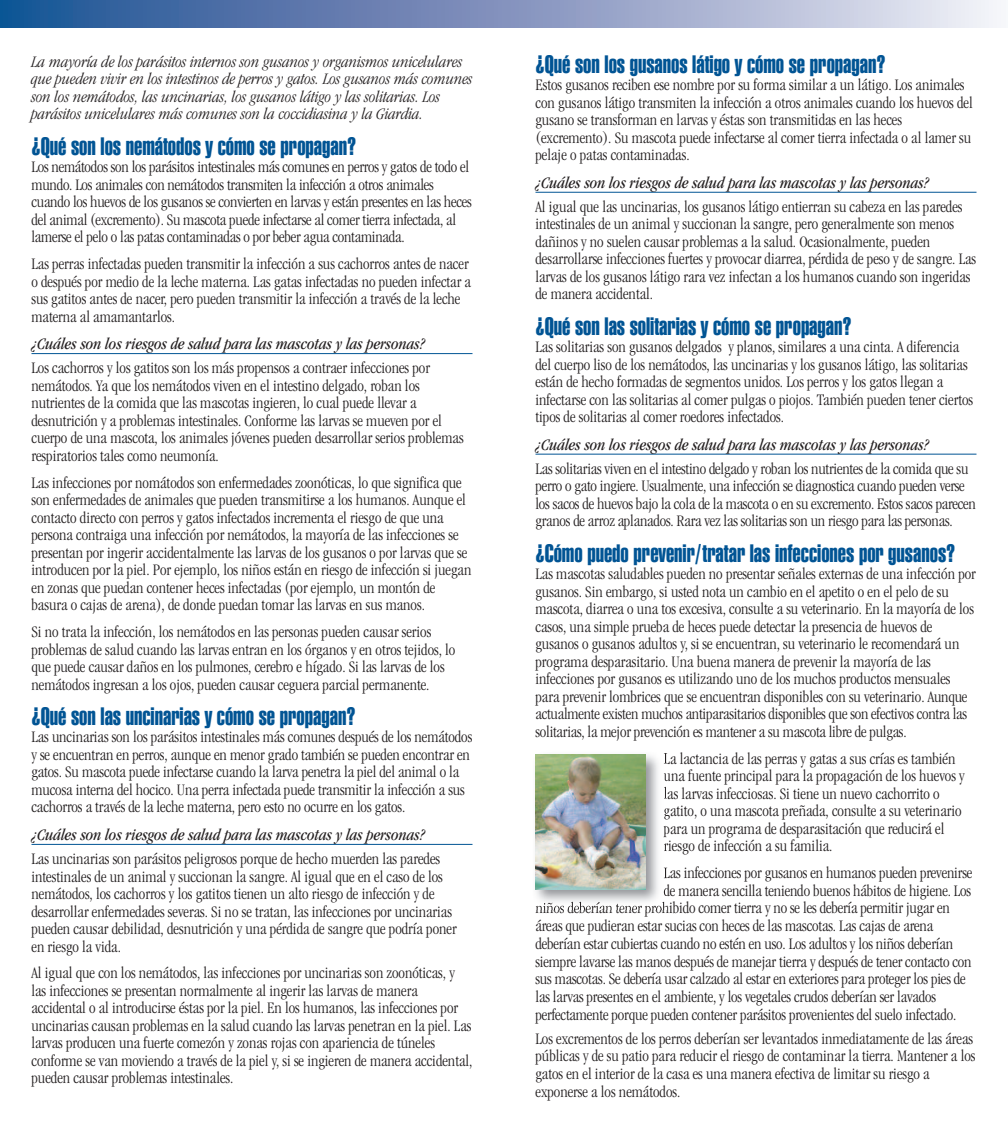
<style>
.page{position:relative;width:1008px;height:1134px;background:#fff}
.page>*{position:absolute;margin:0;border:0;box-sizing:border-box;transform-origin:0 0}
.t1{font:24.5px "Swiss 911 BT Extra Compressed";color:#015494}
.t2{font:300 condensed 16.62px/17.5px "Garamond";color:#231f20}
.t3{font:italic 300 condensed 16.62px/17.5px "Garamond";color:#231f20}
.t4{font:italic condensed 16.62px "Garamond";color:#231f20}
</style>
<div class="page">
<hr style="left:32px;top:353px;width:440px;height:1px;background:#015494">
<hr style="left:32px;top:844px;width:440px;height:1px;background:#015494">
<hr style="left:536px;top:192px;width:440px;height:1px;background:#015494">
<hr style="left:536px;top:454px;width:440px;height:1px;background:#015494">
<div style="left:0;top:0;width:1008px;height:28px;background:linear-gradient(to right,#184a8f,#f1e9f3)"></div>
<img style="left:535px;top:754px;width:132px;height:156px">
<svg style="left:664px;top:753px;width:3px;height:11px"></svg>
<svg style="left:664px;top:772px;width:3px;height:9px"></svg>
<svg style="left:664px;top:787px;width:3px;height:12px"></svg>
<svg style="left:664px;top:807px;width:3px;height:13px"></svg>
<svg style="left:663px;top:826px;width:4px;height:27px"></svg>
<svg style="left:664px;top:866px;width:3px;height:12px"></svg>
<svg style="left:664px;top:887px;width:3px;height:9px"></svg>
<img style="left:536px;top:902px;width:43px;height:8px">
<img style="left:536px;top:754px;width:110px;height:135px">
<p class="t3" style="left:32px;top:54px;width:443px">La mayoría de los parásitos internos son gusanos y organismos unicelulares que pueden vivir en los intestinos de perros y gatos. Los gusanos más comunes son los nemátodos, las uncinarias, los gusanos látigo y las solitarias. Los parásitos unicelulares más comunes son la coccidiasina y la Giardia.</p>
<h1 class="t1" style="left:32px;top:137px;width:326px">¿Qué son los nemátodos y cómo se propagan?</h1>
<p class="t2" style="left:32px;top:159px;width:442px">Los nemátodos son los parásitos intestinales más comunes en perros y gatos de todo el mundo. Los animales con nemátodos transmiten la infección a otros animales cuando los huevos de los gusanos se convierten en larvas y están presentes en las heces del animal (excremento). Su mascota puede infectarse al comer tierra infectada, al lamerse el pelo o las patas contaminadas o por beber agua contaminada.</p>
<p class="t2" style="left:32px;top:256px;width:441px">Las perras infectadas pueden transmitir la infección a sus cachorros antes de nacer o después por medio de la leche materna. Las gatas infectadas no pueden infectar a sus gatitos antes de nacer, pero pueden transmitir la infección a través de la leche materna al amamantarlos.</p>
<p class="t4" style="left:32px;top:338px;width:395px">¿Cuáles son los riesgos de salud para las mascotas y las personas?</p>
<p class="t2" style="left:31px;top:360px;width:434px">Los cachorros y los gatitos son los más propensos a contraer infecciones por nemátodos. Ya que los nemátodos viven en el intestino delgado, roban los nutrientes de la comida que las mascotas ingieren, lo cual puede llevar a desnutrición y a problemas intestinales. Conforme las larvas se mueven por el cuerpo de una mascota, los animales jóvenes pueden desarrollar serios problemas respiratorios tales como neumonía.</p>
<p class="t2" style="left:31px;top:475px;width:441px">Las infecciones por nomátodos son enfermedades zoonóticas, lo que significa que son enfermedades de animales que pueden transmitirse a los humanos. Aunque el contacto directo con perros y gatos infectados incrementa el riesgo de que una persona contraiga una infección por nemátodos, la mayoría de las infecciones se presentan por ingerir accidentalmente las larvas de los gusanos o por larvas que se introducen por la piel. Por ejemplo, los niños están en riesgo de infección si juegan en zonas que puedan contener heces infectadas (por ejemplo, un montón de basura o cajas de arena), de donde puedan tomar las larvas en sus manos.</p>
<p class="t2" style="left:32px;top:624px;width:425px">Si no trata la infección, los nemátodos en las personas pueden causar serios problemas de salud cuando las larvas entran en los órganos y en otros tejidos, lo que puede causar daños en los pulmones, cerebro e hígado. Si las larvas de los nemátodos ingresan a los ojos, pueden causar ceguera parcial permanente.</p>
<h1 class="t1" style="left:32px;top:707px;width:326px">¿Qué son las uncinarias y cómo se propagan?</h1>
<p class="t2" style="left:31px;top:730px;width:442px">Las uncinarias son los parásitos intestinales más comunes después de los nemátodos y se encuentran en perros, aunque en menor grado también se pueden encontrar en gatos. Su mascota puede infectarse cuando la larva penetra la piel del animal o la mucosa interna del hocico. Una perra infectada puede transmitir la infección a sus cachorros a través de la leche materna, pero esto no ocurre en los gatos.</p>
<p class="t4" style="left:32px;top:829px;width:395px">¿Cuáles son los riesgos de salud para las mascotas y las personas?</p>
<p class="t2" style="left:31px;top:851px;width:427px">Las uncinarias son parásitos peligrosos porque de hecho muerden las paredes intestinales de un animal y succionan la sangre. Al igual que en el caso de los nemátodos, los cachorros y los gatitos tienen un alto riesgo de infección y de desarrollar enfermedades severas. Si no se tratan, las infecciones por uncinarias pueden causar debilidad, desnutrición y una pérdida de sangre que podría poner en riesgo la vida.</p>
<p class="t2" style="left:32px;top:966px;width:442px">Al igual que con los nemátodos, las infecciones por uncinarias son zoonóticas, y las infecciones se presentan normalmente al ingerir las larvas de manera accidental o al introducirse éstas por la piel. En los humanos, las infecciones por uncinarias causan problemas en la salud cuando las larvas penetran en la piel. Las larvas producen una fuerte comezón y zonas rojas con apariencia de túneles conforme se van moviendo a través de la piel y, si se ingieren de manera accidental, pueden causar problemas intestinales.</p>
<h1 class="t1" style="left:536px;top:55px;width:352px">¿Qué son los gusanos látigo y cómo se propagan?</h1>
<p class="t2" style="left:536px;top:77px;width:439px">Estos gusanos reciben ese nombre por su forma similar a un látigo. Los animales con gusanos látigo transmiten la infección a otros animales cuando los huevos del gusano se transforman en larvas y éstas son transmitidas en las heces (excremento). Su mascota puede infectarse al comer tierra infectada o al lamer su pelaje o patas contaminadas.</p>
<p class="t4" style="left:536px;top:176px;width:395px">¿Cuáles son los riesgos de salud para las mascotas y las personas?</p>
<p class="t2" style="left:536px;top:199px;width:442px">Al igual que las uncinarias, los gusanos látigo entierran su cabeza en las paredes intestinales de un animal y succionan la sangre, pero generalmente son menos dañinos y no suelen causar problemas a la salud. Ocasionalmente, pueden desarrollarse infecciones fuertes y provocar diarrea, pérdida de peso y de sangre. Las larvas de los gusanos látigo rara vez infectan a los humanos cuando son ingeridas de manera accidental.</p>
<h1 class="t1" style="left:536px;top:317px;width:318px">¿Qué son las solitarias y cómo se propagan?</h1>
<p class="t2" style="left:536px;top:339px;width:439px">Las solitarias son gusanos delgados y planos, similares a una cinta. A diferencia del cuerpo liso de los nemátodos, las uncinarias y los gusanos látigo, las solitarias están de hecho formadas de segmentos unidos. Los perros y los gatos llegan a infectarse con las solitarias al comer pulgas o piojos. También pueden tener ciertos tipos de solitarias al comer roedores infectados.</p>
<p class="t4" style="left:536px;top:438px;width:395px">¿Cuáles son los riesgos de salud para las mascotas y las personas?</p>
<p class="t2" style="left:535px;top:461px;width:442px">Las solitarias viven en el intestino delgado y roban los nutrientes de la comida que su perro o gato ingiere. Usualmente, una infección se diagnostica cuando pueden verse los sacos de huevos bajo la cola de la mascota o en su excremento. Estos sacos parecen granos de arroz aplanados. Rara vez las solitarias son un riesgo para las personas.</p>
<h1 class="t1" style="left:536px;top:544px;width:421px">¿Cómo puedo prevenir/tratar las infecciones por gusanos?</h1>
<p class="t2" style="left:536px;top:566px;width:442px">Las mascotas saludables pueden no presentar señales externas de una infección por gusanos. Sin embargo, si usted nota un cambio en el apetito o en el pelo de su mascota, diarrea o una tos excesiva, consulte a su veterinario. En la mayoría de los casos, una simple prueba de heces puede detectar la presencia de huevos de gusanos o gusanos adultos y, si se encuentran, su veterinario le recomendará un programa desparasitario. Una buena manera de prevenir la mayoría de las infecciones por gusanos es utilizando uno de los muchos productos mensuales para prevenir lombrices que se encuentran disponibles con su veterinario. Aunque actualmente existen muchos antiparasitarios disponibles que son efectivos contra las solitarias, la mejor prevención es mantener a su mascota libre de pulgas.</p>
<p class="t2" style="left:664px;top:751px;width:303px">La lactancia de las perras y gatas a sus crías es también una fuente principal para la propagación de los huevos y las larvas infecciosas. Si tiene un nuevo cachorrito o gatito, o una mascota preñada, consulte a su veterinario para un programa de desparasitación que reducirá el riesgo de infección a su familia.</p>
<p class="t2" style="left:664px;top:865px;width:310px">Las infecciones por gusanos en humanos pueden prevenirse</p>
<p class="t2" style="left:664px;top:883px;width:309px">de manera sencilla teniendo buenos hábitos de higiene. Los</p>
<p class="t2" style="left:536px;top:901px;width:416px">niños deberían tener prohibido comer tierra y no se les debería permitir jugar en</p>
<p class="t2" style="left:536px;top:918px;width:399px">áreas que pudieran estar sucias con heces de las mascotas. Las cajas de arena</p>
<p class="t2" style="left:536px;top:936px;width:419px">deberían estar cubiertas cuando no estén en uso. Los adultos y los niños deberían</p>
<p class="t2" style="left:536px;top:954px;width:438px">siempre lavarse las manos después de manejar tierra y después de tener contacto con</p>
<p class="t2" style="left:536px;top:971px;width:432px">sus mascotas. Se debería usar calzado al estar en exteriores para proteger los pies de</p>
<p class="t2" style="left:536px;top:989px;width:402px">las larvas presentes en el ambiente, y los vegetales crudos deberían ser lavados</p>
<p class="t2" style="left:536px;top:1007px;width:422px">perfectamente porque pueden contener parásitos provenientes del suelo infectado.</p>
<p class="t2" style="left:536px;top:1031px;width:441px">Los excrementos de los perros deberían ser levantados inmediatamente de las áreas públicas y de su patio para reducir el riesgo de contaminar la tierra. Mantener a los gatos en el interior de la casa es una manera efectiva de limitar su riesgo a exponerse a los nemátodos.</p>
</div>
